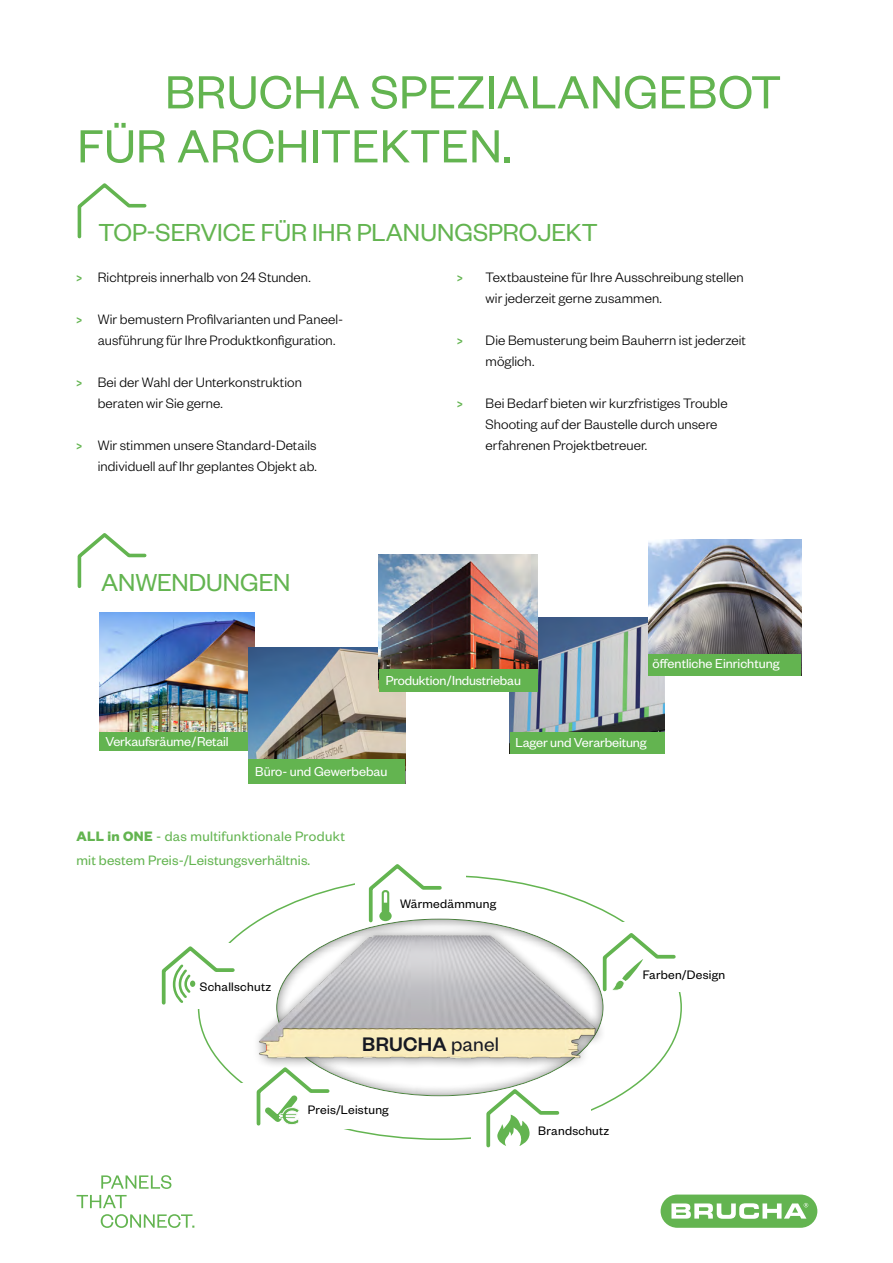
<style>
.page{position:relative;width:893px;height:1263px;background:#fff}
.page>*{position:absolute;margin:0;border:0;box-sizing:border-box;transform-origin:0 0}
.t1{font:51px/54px "Founders Grotesk";letter-spacing:.01em;color:#63b450}
.t2{font:27px "Founders Grotesk";color:#63b450}
.t3{font:500 21.6px "Founders Grotesk";letter-spacing:.015em;color:#171923}
.t4{font:300 15px/21px "Founders Grotesk";letter-spacing:.005em;color:#000}
.t5{font:15px/24px "Founders Grotesk";letter-spacing:.01em;color:#63b450}
.t6{font:14.25px "Founders Grotesk";letter-spacing:-.01em;color:#fff}
.t7{font:13.5px "Founders Grotesk";letter-spacing:.02em;color:#000}
.s1{font-weight:500;font-size:12px;color:#63b450}
.s2{font-weight:700}
.s3{font-weight:400}
</style>
<div class="page">
<div style="left:262px;top:909px;width:354px;height:187px;background:#000;opacity:.6"></div>
<div style="left:239px;top:1083px;width:100px;height:38px;background:#fff"></div>
<img style="left:99px;top:612px;width:156px;height:120px">
<div style="left:99px;top:732px;width:163px;height:19px;background:#63b450"></div>
<img style="left:249px;top:647px;width:156px;height:112px">
<img style="left:510px;top:617px;width:155px;height:115px">
<img style="left:648px;top:539px;width:153px;height:115px">
<div style="left:251px;top:926px;width:356px;height:144px;background:#fff"></div>
<img style="left:257px;top:899px;width:345px;height:191px">
<svg style="left:256px;top:1064px;width:75px;height:62px"></svg>
<svg style="left:367px;top:864px;width:77px;height:60px"></svg>
<svg style="left:484px;top:1086px;width:77px;height:62px"></svg>
<svg style="left:161px;top:946px;width:74px;height:59px"></svg>
<svg style="left:601px;top:930px;width:75px;height:63px"></svg>
<svg style="left:77px;top:183px;width:70px;height:56px"></svg>
<svg style="left:77px;top:533px;width:70px;height:55px"></svg>
<div style="left:648px;top:654px;width:153px;height:21px;background:#63b450"></div>
<div style="left:510px;top:732px;width:155px;height:21px;background:#63b450"></div>
<div style="left:249px;top:759px;width:156px;height:24px;background:#63b450"></div>
<img style="left:379px;top:554px;width:159px;height:138px">
<div style="left:379px;top:669px;width:158px;height:23px;background:#63b450"></div>
<div style="left:661px;top:1194px;width:156px;height:34px;background:#63b450;border-radius:17px"></div>
<svg style="left:671px;top:1203px;width:137px;height:16px"></svg>
<svg style="left:101px;top:1214px;width:93px;height:14px"></svg>
<svg style="left:77px;top:1195px;width:50px;height:13px"></svg>
<svg style="left:101px;top:1175px;width:70px;height:14px"></svg>
<h1 class="t1" style="left:77px;top:63px;width:705px;text-indent:88px">BRUCHA SPEZIALANGEBOT<br>FÜR ARCHITEKTEN.</h1>
<h2 class="t2" style="left:99px;top:216px;width:501px">TOP-SERVICE FÜR IHR PLANUNGSPROJEKT</h2>
<p class="t4" style="left:77px;top:266px;width:236px"><span class="s1">&gt;</span> Richtpreis innerhalb von 24 Stunden.</p>
<p class="t4" style="left:98px;top:308px;width:247px;text-indent:-21px"><span class="s1">&gt;</span> Wir bemustern Profilvarianten und Paneel&shy;ausführung für Ihre Produktkonfiguration.</p>
<p class="t4" style="left:98px;top:371px;width:206px;text-indent:-21px"><span class="s1">&gt;</span> Bei der Wahl der Unterkonstruktion beraten wir Sie gerne.</p>
<p class="t4" style="left:77px;top:434px;width:242px;text-align:right"><span class="s1">&gt;</span> Wir stimmen unsere Standard-Details individuell auf Ihr geplantes Objekt ab.</p>
<p class="t4" style="left:486px;top:266px;width:260px;text-indent:-29px"><span class="s1">&gt;</span> Textbausteine für Ihre Ausschreibung stellen wir jederzeit gerne zusammen.</p>
<p class="t4" style="left:486px;top:329px;width:262px;text-indent:-29px"><span class="s1">&gt;</span> Die Bemusterung beim Bauherrn ist jederzeit möglich.</p>
<p class="t4" style="left:486px;top:392px;width:243px;text-indent:-29px"><span class="s1">&gt;</span> Bei Bedarf bieten wir kurzfristiges Trouble<br>Shooting auf der Baustelle durch unsere erfahrenen Projektbetreuer.</p>
<h2 class="t2" style="left:101px;top:566px;width:191px">ANWENDUNGEN</h2>
<p class="t6" style="left:105px;top:732px;width:125px">Verkaufsräume/Retail</p>
<p class="t6" style="left:386px;top:672px;width:137px">Produktion/Industriebau</p>
<p class="t6" style="left:653px;top:654px;width:128px">öffentliche Einrichtung</p>
<p class="t6" style="left:515px;top:734px;width:133px">Lager und Verarbeitung</p>
<p class="t6" style="left:255px;top:762px;width:134px">Büro- und Gewerbebau</p>
<p class="t5" style="left:77px;top:824px;width:270px"><span class="s2">ALL in ONE</span> - das multifunktionale Produkt mit bestem Preis-/Leistungsverhältnis.</p>
<p class="t7" style="left:400px;top:895px;width:98px">Wärmedämmung</p>
<p class="t7" style="left:200px;top:979px;width:73px">Schallschutz</p>
<h3 class="t3" style="left:362px;top:1031px;width:138px">BRUCHA <span class="s3">panel</span></h3>
<p class="t7" style="left:308px;top:1101px;width:82px">Preis/Leistung</p>
<p class="t7" style="left:643px;top:967px;width:84px">Farben/Design</p>
<p class="t7" style="left:538px;top:1123px;width:73px">Brandschutz</p>
</div>
